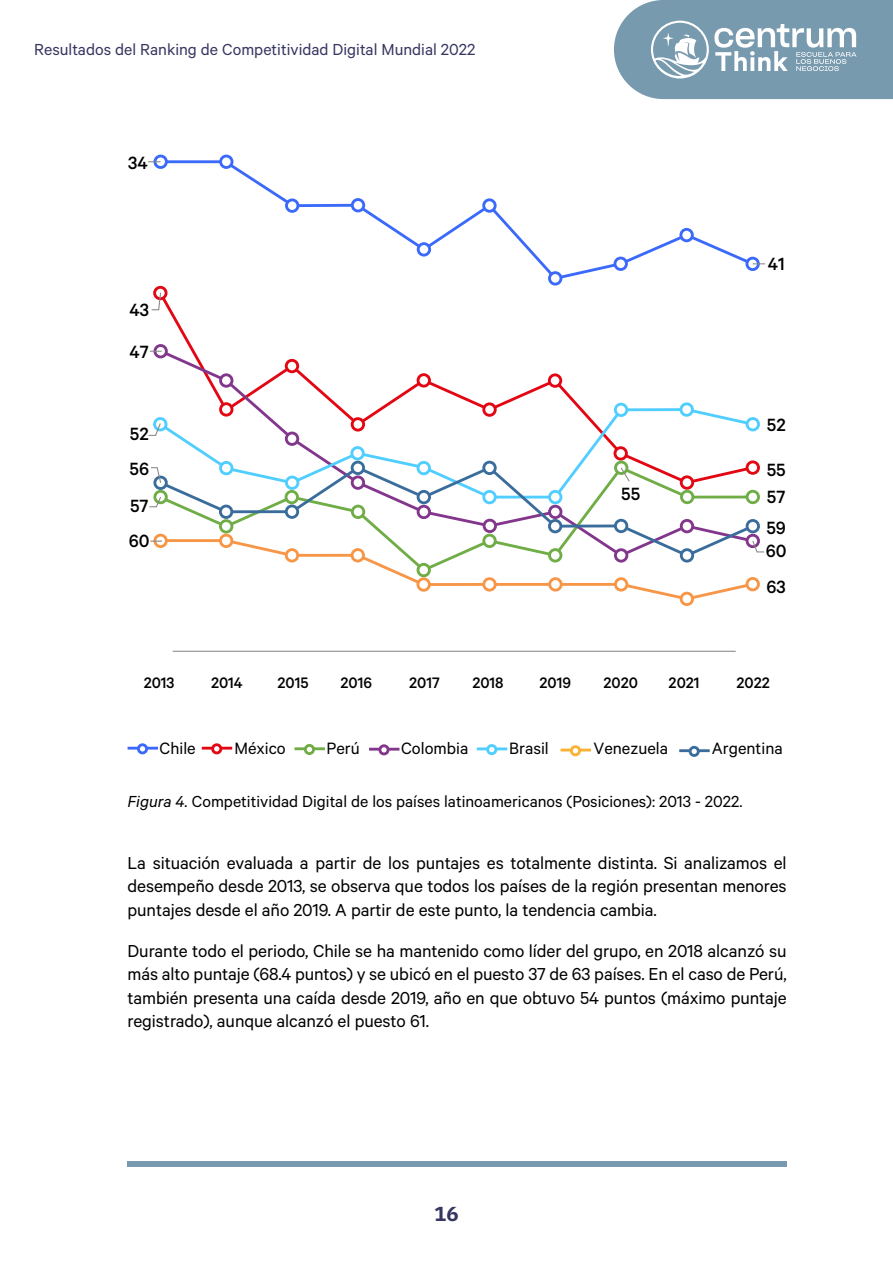
<style>
.page{position:relative;width:893px;height:1263px;background:#fff}
.page>*{position:absolute;margin:0;border:0;box-sizing:border-box;transform-origin:0 0}
.t1{font:700 20.25px "i A Writer Duospace";color:#363661}
.t2{font:500 19.95px/35.8px "Calibre";color:#000}
.t3{font:19.5px/23.4px "Calibre";letter-spacing:-.005em;color:#000;text-align:justify}
.t4{font:18.45px "Calibre";color:#000}
.t5{font:18px "Calibre";color:#000}
.t6{font:18px "Calibre";color:#363661}
.t7{font:500 17.1px "Calibre";color:#000}
.s1{font-style:italic}
</style>
<div class="page">
<svg style="left:614px;top:0;width:279px;height:99px;background:#8ca9ba"></svg>
<div style="left:127px;top:1161px;width:660px;height:5px;background:#789aae"></div>
<hr style="left:202px;top:747px;width:30px;height:2px;background:#e30613">
<div style="left:213px;top:745px;width:8px;height:8px;background:#fff;border-radius:50%"></div>
<div style="left:211px;top:743px;width:11px;height:11px;border:3px solid #e30613;border-radius:50%"></div>
<hr style="left:294px;top:747px;width:31px;height:3px;background:#70ad47">
<div style="left:305px;top:745px;width:8px;height:8px;background:#fff;border-radius:50%"></div>
<div style="left:304px;top:744px;width:11px;height:11px;border:3px solid #70ad47;border-radius:50%"></div>
<hr style="left:477px;top:747px;width:30px;height:3px;background:#50ceff">
<div style="left:488px;top:745px;width:8px;height:9px;background:#fff;border-radius:50%"></div>
<div style="left:486px;top:744px;width:11px;height:11px;border:3px solid #50ceff;border-radius:50%"></div>
<hr style="left:679px;top:749px;width:31px;height:3px;background:#3a6d9b">
<div style="left:690px;top:747px;width:8px;height:8px;background:#fff;border-radius:50%"></div>
<div style="left:689px;top:746px;width:11px;height:11px;border:3px solid #3a6d9b;border-radius:50%"></div>
<hr style="left:560px;top:749px;width:31px;height:2px;background:#f9b233">
<div style="left:571px;top:747px;width:9px;height:8px;background:#fff;border-radius:50%"></div>
<div style="left:570px;top:745px;width:11px;height:11px;border:3px solid #f9b233;border-radius:50%"></div>
<hr style="left:369px;top:748px;width:30px;height:2px;background:#82368c">
<div style="left:380px;top:746px;width:8px;height:8px;background:#fff;border-radius:50%"></div>
<div style="left:378px;top:744px;width:11px;height:11px;border:3px solid #82368c;border-radius:50%"></div>
<hr style="left:128px;top:747px;width:30px;height:2px;background:#3b69fa">
<div style="left:138px;top:745px;width:9px;height:8px;background:#fff;border-radius:50%"></div>
<div style="left:137px;top:743px;width:11px;height:11px;border:3px solid #3b69fa;border-radius:50%"></div>
<hr style="left:173px;top:651px;width:563px;height:1px;background:#878787">
<div style="left:154px;top:155px;width:14px;height:14px;border:3px solid #3b69fa;border-radius:50%"></div>
<div style="left:219px;top:155px;width:14px;height:14px;border:3px solid #3b69fa;border-radius:50%"></div>
<svg style="left:275px;top:553px;width:480px;height:48px"></svg>
<div style="left:286px;top:550px;width:12px;height:11px;background:#fff;border-radius:50%"></div>
<div style="left:285px;top:548px;width:14px;height:14px;border:3px solid #f79646;border-radius:50%"></div>
<div style="left:352px;top:550px;width:11px;height:11px;background:#fff;border-radius:50%"></div>
<div style="left:351px;top:548px;width:14px;height:14px;border:3px solid #f79646;border-radius:50%"></div>
<div style="left:418px;top:579px;width:11px;height:11px;background:#fff;border-radius:50%"></div>
<div style="left:416px;top:577px;width:15px;height:15px;border:3px solid #f79646;border-radius:50%"></div>
<div style="left:484px;top:579px;width:11px;height:11px;background:#fff;border-radius:50%"></div>
<div style="left:482px;top:577px;width:15px;height:14px;border:3px solid #f79646;border-radius:50%"></div>
<div style="left:550px;top:579px;width:11px;height:11px;background:#fff;border-radius:50%"></div>
<div style="left:548px;top:577px;width:15px;height:14px;border:3px solid #f79646;border-radius:50%"></div>
<div style="left:615px;top:579px;width:12px;height:11px;background:#fff;border-radius:50%"></div>
<div style="left:614px;top:577px;width:14px;height:14px;border:3px solid #f79646;border-radius:50%"></div>
<div style="left:681px;top:593px;width:12px;height:12px;background:#fff;border-radius:50%"></div>
<div style="left:680px;top:592px;width:14px;height:14px;border:3px solid #f79646;border-radius:50%"></div>
<div style="left:747px;top:578px;width:11px;height:12px;background:#fff;border-radius:50%"></div>
<div style="left:746px;top:577px;width:14px;height:14px;border:3px solid #f79646;border-radius:50%"></div>
<svg style="left:148px;top:161px;width:617px;height:392px"></svg>
<p class="t6" style="left:34px;top:39px;width:442px">Resultados del Ranking de Competitividad Digital Mundial 2022</p>
<p class="t2" style="left:128px;top:144px;width:21px">34</p>
<p class="t2" style="left:129px;top:289px;width:21px;line-height:41.4px">43<br>47</p>
<p class="t2" style="left:129px;top:415px;width:22px;text-align:justify">52<br>56<br>57<br>60</p>
<p class="t2" style="left:768px;top:245px;width:18px">41</p>
<p class="t2" style="left:767px;top:406px;width:20px">52</p>
<p class="t2" style="left:767px;top:451px;width:21px">55</p>
<p class="t2" style="left:621px;top:476px;width:21px">55</p>
<p class="t2" style="left:766px;top:481px;width:21px;line-height:30.6px">57<br>59</p>
<p class="t2" style="left:766px;top:532px;width:22px">60<br>63</p>
<p class="t7" style="left:144px;top:672px;width:32px">2013</p>
<p class="t7" style="left:211px;top:672px;width:33px">2014</p>
<p class="t7" style="left:277px;top:672px;width:33px">2015</p>
<p class="t7" style="left:341px;top:672px;width:33px">2016</p>
<p class="t7" style="left:409px;top:672px;width:32px">2017</p>
<p class="t7" style="left:472px;top:672px;width:33px">2018</p>
<p class="t7" style="left:539px;top:672px;width:33px">2019</p>
<p class="t7" style="left:603px;top:672px;width:36px">2020</p>
<p class="t7" style="left:669px;top:672px;width:32px">2021</p>
<p class="t7" style="left:737px;top:672px;width:35px">2022</p>
<p class="t4" style="left:160px;top:738px;width:38px">Chile</p>
<p class="t4" style="left:234px;top:738px;width:53px">México</p>
<p class="t4" style="left:327px;top:738px;width:35px">Perú</p>
<p class="t4" style="left:401px;top:738px;width:69px">Colombia</p>
<p class="t4" style="left:509px;top:738px;width:41px">Brasil</p>
<p class="t4" style="left:593px;top:738px;width:76px">Venezuela</p>
<p class="t4" style="left:712px;top:738px;width:72px">Argentina</p>
<p class="t5" style="left:128px;top:791px;width:616px"><span class="s1">Figura 4.</span> Competitividad Digital de los países latinoamericanos (Posiciones): 2013 - 2022.</p>
<p class="t3" style="left:128px;top:850px;width:661px">La situación evaluada a partir de los puntajes es totalmente distinta. Si analizamos el desempeño desde 2013, se observa que todos los países de la región presentan menores puntajes desde el año 2019. A partir de este punto, la tendencia cambia.</p>
<p class="t3" style="left:128px;top:938px;width:661px">Durante todo el periodo, Chile se ha mantenido como líder del grupo, en 2018 alcanzó su más alto puntaje (68.4 puntos) y se ubicó en el puesto 37 de 63 países. En el caso de Perú, también presenta una caída desde 2019, año en que obtuvo 54 puntos (máximo puntaje registrado), aunque alcanzó el puesto 61.</p>
<p class="t1" style="left:434px;top:1197px;width:26px">16</p>
</div>
